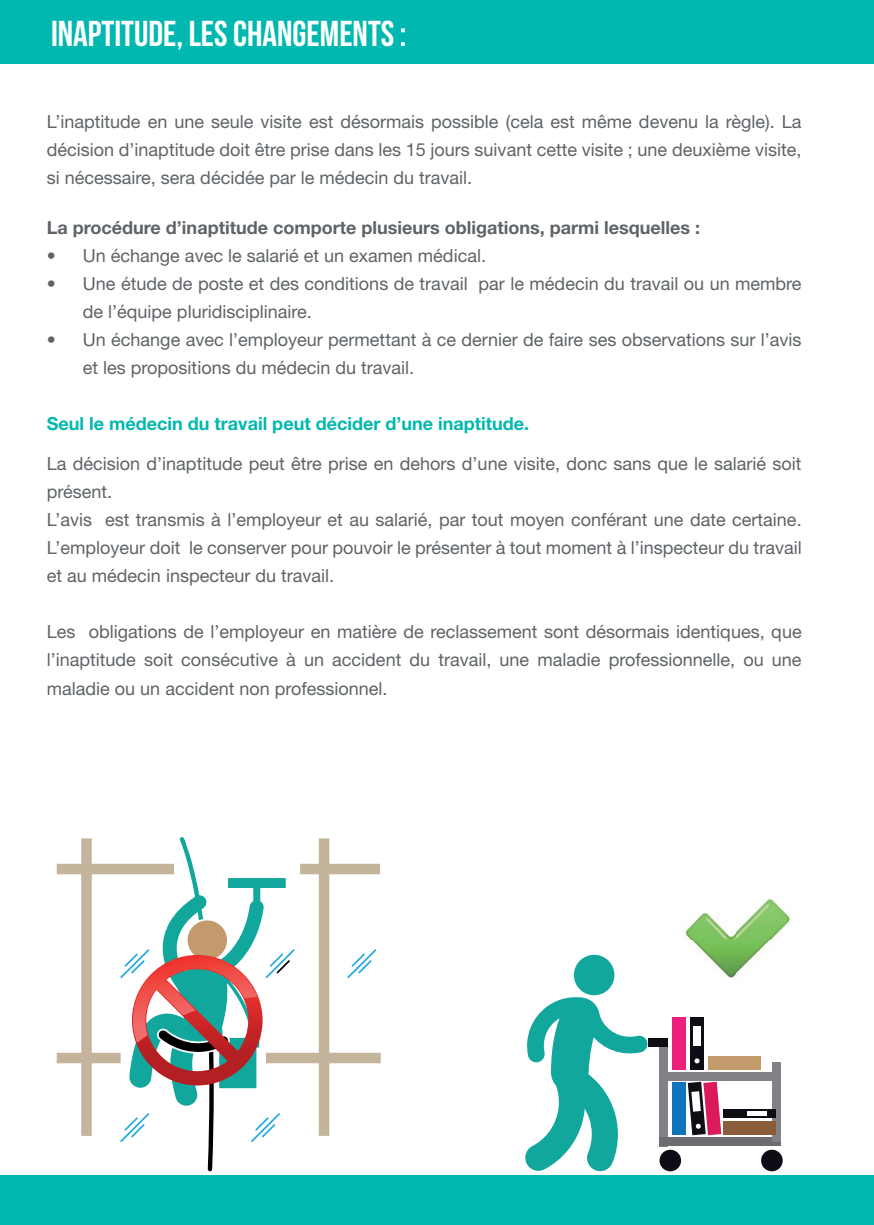
<style>
.page{position:relative;width:874px;height:1225px;background:#fff}
.page>*{position:absolute;margin:0;border:0;box-sizing:border-box;transform-origin:0 0}
.t1{font:36px "Bebas Neue";color:#fff}
.t2{font:18px/28px "Helvetica Neue LT Std";color:#5e6367}
.t3{font:700 18px "Helvetica Neue LT Std";color:#5e6367}
.t4{font:700 18px "Helvetica Neue LT Std";color:#00b8af}
</style>
<div class="page">
<div style="left:0;top:0;width:873px;height:64px;background:#00b8af"></div>
<hr style="left:873px;top:0;width:1px;height:64px;background:#00b8af">
<div style="left:659px;top:1149px;width:21px;height:22px;background:#0e0c15;border-radius:50%"></div>
<div style="left:760px;top:1149px;width:22px;height:22px;background:#0e0c15;border-radius:50%"></div>
<div style="left:573px;top:954px;width:41px;height:41px;background:#12a79d;border-radius:50%"></div>
<svg style="left:525px;top:995px;width:123px;height:177px"></svg>
<div style="left:659px;top:1038px;width:9px;height:108px;background:#808285"></div>
<div style="left:659px;top:1137px;width:121px;height:9px;background:#6c6d70"></div>
<div style="left:648px;top:1038px;width:20px;height:9px;background:#0e0c15"></div>
<div style="left:771px;top:1062px;width:9px;height:79px;background:#808285"></div>
<div style="left:659px;top:1071px;width:121px;height:9px;background:#808285"></div>
<div style="left:671px;top:1016px;width:14px;height:53px;background:#ee1e7b"></div>
<div style="left:690px;top:1016px;width:13px;height:53px;background:#0e0c15"></div>
<div style="left:692px;top:1026px;width:8px;height:20px;background:#fff"></div>
<svg style="left:694px;top:1058px;width:5px;height:5px"></svg>
<div style="left:707px;top:1056px;width:53px;height:13px;background:#c39a6b"></div>
<div style="left:671px;top:1082px;width:14px;height:53px;background:#1074bc"></div>
<svg style="left:687px;top:1081px;width:34px;height:54px"></svg>
<div style="left:723px;top:1121px;width:52px;height:13px;background:#8a5d3b"></div>
<div style="left:723px;top:1108px;width:52px;height:9px;background:#0e0c15"></div>
<div style="left:746px;top:1110px;width:20px;height:5px;background:#fff"></div>
<svg style="left:57px;top:837px;width:323px;height:334px"></svg>
<img style="left:685px;top:898px;width:105px;height:80px">
<div style="left:0;top:1175px;width:873px;height:50px;background:#00b8af"></div>
<hr style="left:873px;top:905px;width:1px;height:70px;background:#f58220">
<h1 class="t1" style="left:51px;top:14px;width:357px">INAPTITUDE, LES CHANGEMENTS :</h1>
<p class="t2" style="left:47px;top:107px;width:756px;text-align:justify">L’inaptitude en une seule visite est désormais possible (cela est même devenu la règle). La décision d’inaptitude doit être prise dans les 15 jours suivant cette visite ; une deuxième visite, si nécessaire, sera décidée par le médecin du travail.</p>
<p class="t3" style="left:47px;top:217px;width:654px">La procédure d’inaptitude comporte plusieurs obligations, parmi lesquelles :</p>
<p class="t2" style="left:47px;top:242px;width:440px">• Un échange avec le salarié et un examen médical.</p>
<p class="t2" style="left:83px;top:270px;width:720px;text-indent:-36px">• Une étude de poste et des conditions de travail par le médecin du travail ou un membre de l’équipe pluridisciplinaire.</p>
<p class="t2" style="left:83px;top:326px;width:720px;text-indent:-36px">• Un échange avec l’employeur permettant à ce dernier de faire ses observations sur l’avis et les propositions du médecin du travail.</p>
<p class="t4" style="left:47px;top:413px;width:483px">Seul le médecin du travail peut décider d’une inaptitude.</p>
<p class="t2" style="left:47px;top:449px;width:756px">La décision d’inaptitude peut être prise en dehors d’une visite, donc sans que le salarié soit présent.<br>L’avis est transmis à l’employeur et au salarié, par tout moyen conférant une date certaine.<br>L’employeur doit le conserver pour pouvoir le présenter à tout moment à l’inspecteur du travail et au médecin inspecteur du travail.</p>
<p class="t2" style="left:47px;top:618px;width:756px;text-align:justify">Les obligations de l’employeur en matière de reclassement sont désormais identiques, que l’inaptitude soit consécutive à un accident du travail, une maladie professionnelle, ou une maladie ou un accident non professionnel.</p>
</div>
